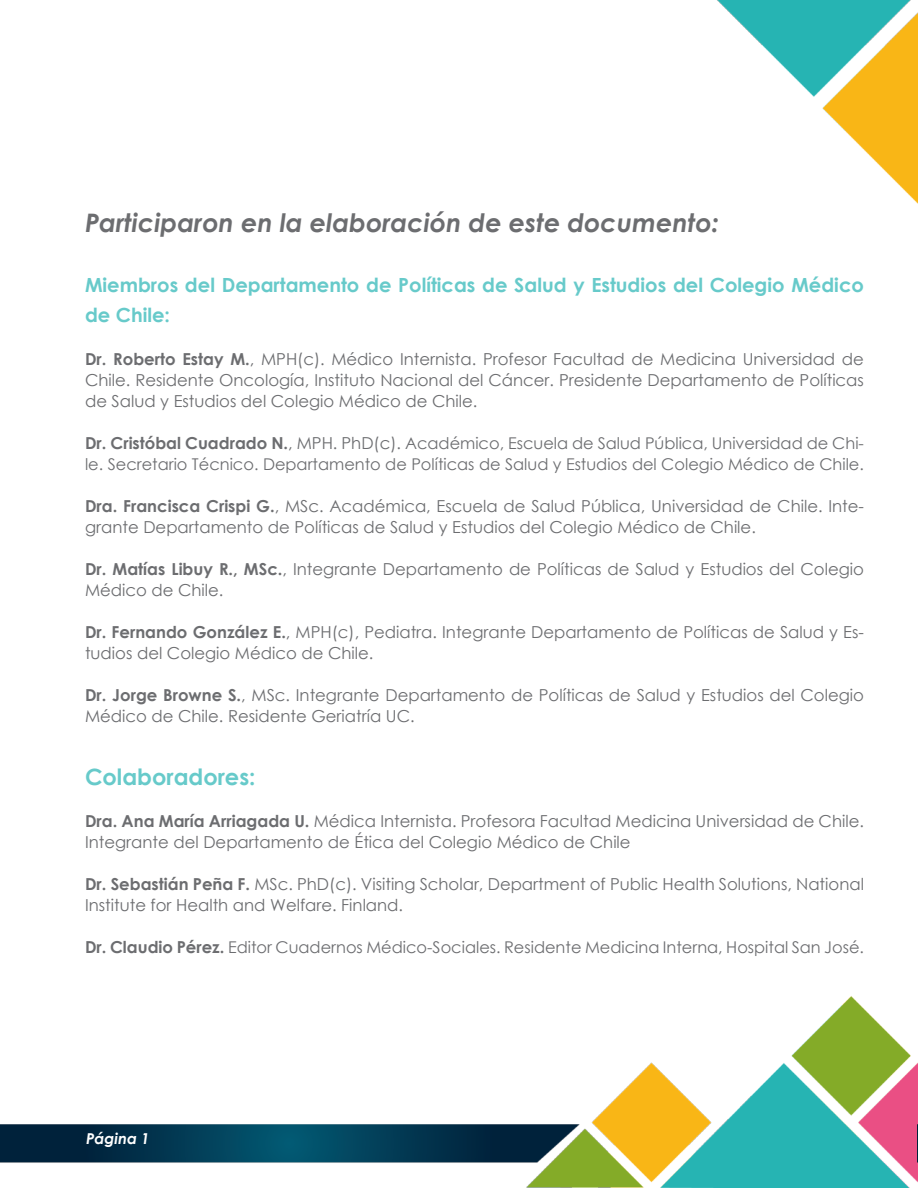
<style>
.page{position:relative;width:918px;height:1188px;background:#fff}
.page>*{position:absolute;margin:0;border:0;box-sizing:border-box;transform-origin:0 0}
.t1{font:italic 700 25.5px "Century Gothic";color:#6c6d70}
.t2{font:700 22.5px "Century Gothic";color:#67caca}
.t3{font:700 19.5px/30px "Century Gothic";color:#67caca}
.t4{font:16.5px/21px "Century Gothic";color:#6c6d70}
.t5{font:16.2px/21px "Century Gothic";color:#6c6d70}
.t6{font:italic 700 15px "Century Gothic";color:#fff}
.s1{font-weight:700}
.s2{font-weight:700;font-size:16.5px}
.s3{font-size:16.5px}
</style>
<div class="page">
<img style="left:0;top:0;width:917px;height:1188px">
<img style="left:917px;top:0;width:1px;height:1188px">
<h1 class="t1" style="left:85px;top:203px;width:635px">Participaron en la elaboración de este documento:</h1>
<p class="t3" style="left:85px;top:269px;width:780px">Miembros del Departamento de Políticas de Salud y Estudios del Colegio Médico de Chile:</p>
<p class="t4" style="left:85px;top:348px;width:780px;text-align:justify"><span class="s1">Dr. Roberto Estay M.</span>, MPH(c). Médico Internista. Profesor Facultad de Medicina Universidad de Chile. Residente Oncología, Instituto Nacional del Cáncer. Presidente Departamento de Políticas de Salud y Estudios del Colegio Médico de Chile.</p>
<p class="t5" style="left:85px;top:432px;width:780px"><span class="s2">Dr. Cristóbal Cuadrado N.</span><span class="s3">, MPH. PhD(c).</span> Académico, Escuela de Salud Pública, Universidad de Chi&shy;le. Secretario Técnico. Departamento de Políticas de Salud y Estudios del Colegio Médico de Chile.</p>
<p class="t4" style="left:85px;top:495px;width:780px"><span class="s1">Dra. Francisca Crispi G.</span>, MSc. Académica, Escuela de Salud Pública, Universidad de Chile. Inte&shy;grante Departamento de Políticas de Salud y Estudios del Colegio Médico de Chile.</p>
<p class="t4" style="left:85px;top:558px;width:780px"><span class="s1">Dr. Matías Libuy R., MSc.</span>, Integrante Departamento de Políticas de Salud y Estudios del Colegio<br>Médico de Chile.</p>
<p class="t4" style="left:85px;top:621px;width:780px"><span class="s1">Dr. Fernando González E.</span>, MPH(c), Pediatra. Integrante Departamento de Políticas de Salud y Es&shy;tudios del Colegio Médico de Chile.</p>
<p class="t4" style="left:85px;top:684px;width:780px"><span class="s1">Dr. Jorge Browne S.</span>, MSc. Integrante Departamento de Políticas de Salud y Estudios del Colegio<br>Médico de Chile. Residente Geriatría UC.</p>
<h2 class="t2" style="left:85px;top:759px;width:172px">Colaboradores:</h2>
<p class="t4" style="left:85px;top:810px;width:780px"><span class="s1">Dra. Ana María Arriagada U.</span> Médica Internista. Profesora Facultad Medicina Universidad de Chile.<br>Integrante del Departamento de Ética del Colegio Médico de Chile</p>
<p class="t4" style="left:85px;top:873px;width:780px"><span class="s1">Dr. Sebastián Peña F.</span> MSc. PhD(c). Visiting Scholar, Department of Public Health Solutions, National<br>Institute for Health and Welfare. Finland.</p>
<p class="t5" style="left:85px;top:936px;width:780px"><span class="s2">Dr. Claudio Pérez.</span> Editor Cuadernos Médico-Sociales. Residente Medicina Interna, Hospital San José.</p>
<p class="t6" style="left:86px;top:1127px;width:65px">Página 1</p>
</div>
